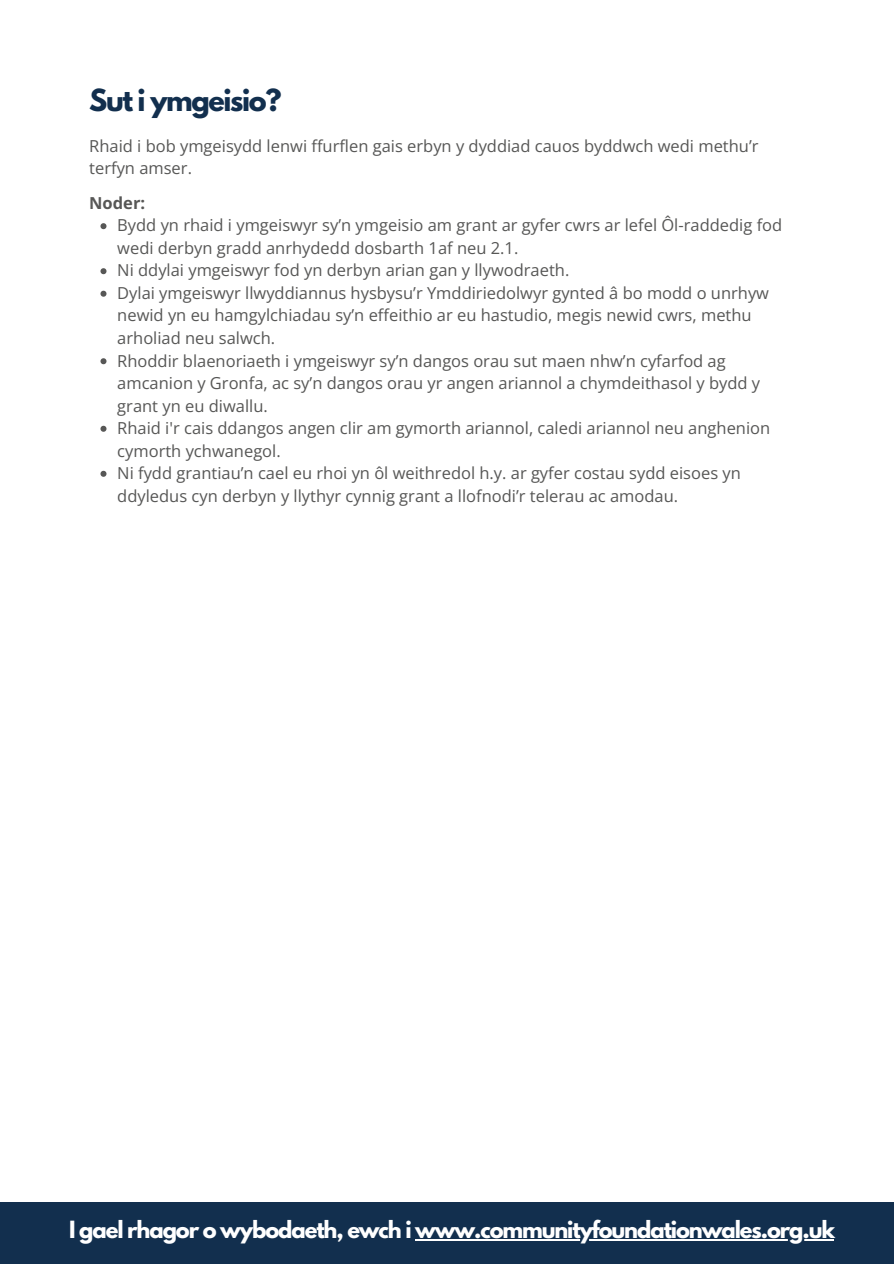
<style>
.page{position:relative;width:894px;height:1264px;background:#fff}
.page>*{position:absolute;margin:0;border:0;box-sizing:border-box;transform-origin:0 0}
.t1{font:700 27px "League Spartan";letter-spacing:-.05em;color:#122f4e}
.t2{font:700 21px "League Spartan";letter-spacing:-.05em;color:#fff}
.t3{font:16.5px/22.5px "Open Sans";color:#575756}
.t4{font:700 16.5px "Open Sans";color:#575756}
</style>
<div class="page">
<div style="left:0;top:1201px;width:893px;height:62px;background:#122f4e"></div>
<svg style="left:100px;top:223px;width:6px;height:6px"></svg>
<svg style="left:100px;top:268px;width:6px;height:6px"></svg>
<svg style="left:100px;top:291px;width:6px;height:6px"></svg>
<svg style="left:100px;top:358px;width:6px;height:6px"></svg>
<svg style="left:100px;top:426px;width:6px;height:6px"></svg>
<svg style="left:100px;top:471px;width:6px;height:6px"></svg>
<hr style="left:415px;top:1239px;width:418px;height:1px;background:#fff">
<h1 class="t1" style="left:89px;top:87px;width:194px">Sut i ymgeisio?</h1>
<p class="t3" style="left:89px;top:134px;width:670px">Rhaid i bob ymgeisydd lenwi ffurflen gais erbyn y dyddiad cauos byddwch wedi methu’r terfyn amser.</p>
<h3 class="t4" style="left:89px;top:191px;width:57px">Noder:</h3>
<p class="t3" style="left:117px;top:214px;width:666px">Bydd yn rhaid i ymgeiswyr sy’n ymgeisio am grant ar gyfer cwrs ar lefel Ôl-raddedig fod wedi derbyn gradd anrhydedd dosbarth 1af neu 2.1.</p>
<p class="t3" style="left:117px;top:259px;width:453px">Ni ddylai ymgeiswyr fod yn derbyn arian gan y llywodraeth.</p>
<p class="t3" style="left:117px;top:281px;width:653px">Dylai ymgeiswyr llwyddiannus hysbysu’r Ymddiriedolwyr gynted â bo modd o unrhyw newid yn eu hamgylchiadau sy’n effeithio ar eu hastudio, megis newid cwrs, methu arholiad neu salwch.</p>
<p class="t3" style="left:117px;top:349px;width:644px">Rhoddir blaenoriaeth i ymgeiswyr sy’n dangos orau sut maen nhw’n cyfarfod ag amcanion y Gronfa, ac sy’n dangos orau yr angen ariannol a chymdeithasol y bydd y grant yn eu diwallu.</p>
<p class="t3" style="left:117px;top:416px;width:654px">Rhaid i'r cais ddangos angen clir am gymorth ariannol, caledi ariannol neu anghenion cymorth ychwanegol.</p>
<p class="t3" style="left:117px;top:461px;width:625px">Ni fydd grantiau’n cael eu rhoi yn ôl weithredol h.y. ar gyfer costau sydd eisoes yn ddyledus cyn derbyn y llythyr cynnig grant a llofnodi’r telerau ac amodau.</p>
<h2 class="t2" style="left:69px;top:1219px;width:767px">I gael rhagor o wybodaeth, ewch i www.communityfoundationwales.org.uk</h2>
</div>
